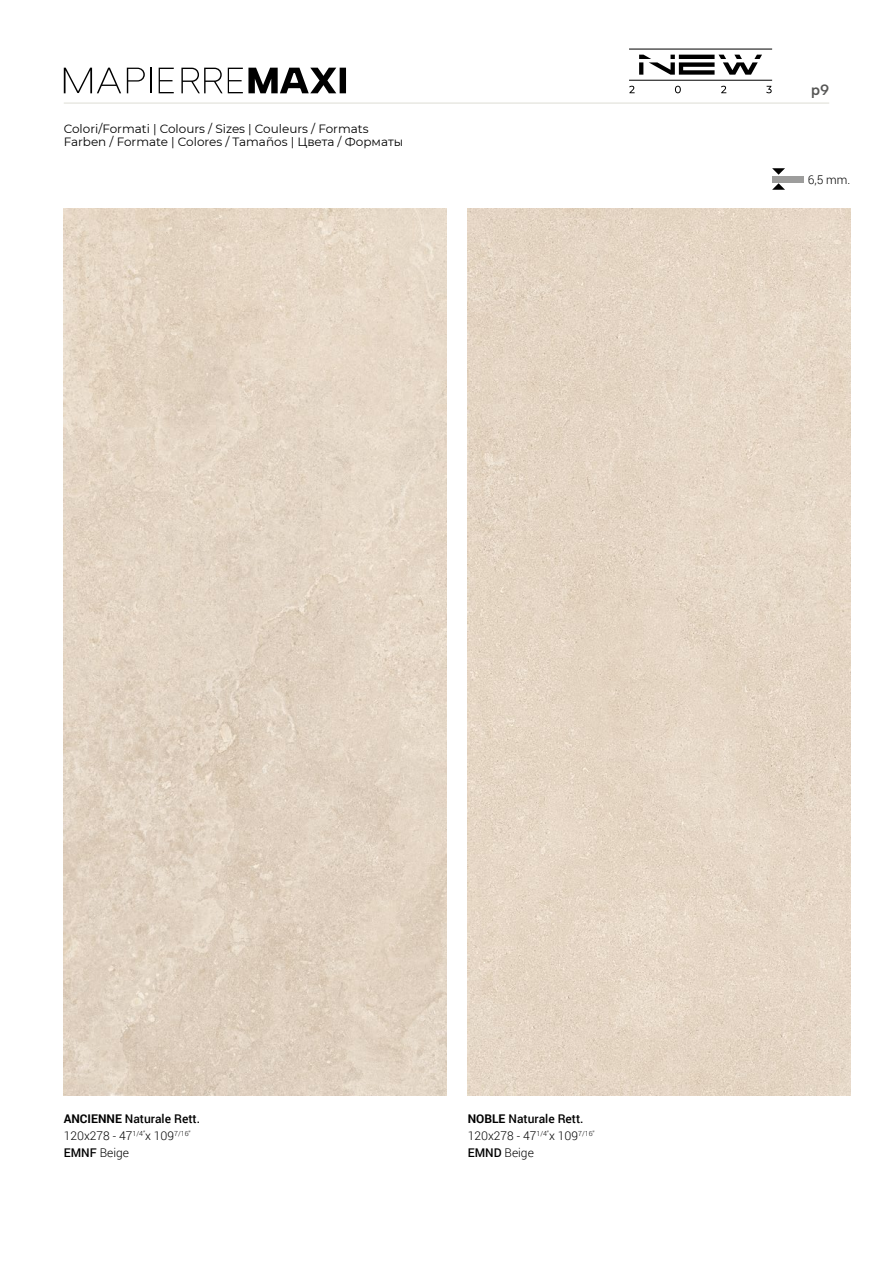
<style>
.page{position:relative;width:893px;height:1263px;background:#fff}
.page>*{position:absolute;margin:0;border:0;box-sizing:border-box;transform-origin:0 0}
.t1{font:600 15px "Albert Sans";color:#575756}
.t2{font:300 12px/17px "Roboto";color:#000}
.t3{font:12px/13.5px "Montserrat";color:#000}
.s1{font-weight:700}
.s2{font-weight:500}
</style>
<div class="page">
<img style="left:468px;top:209px;width:382px;height:886px">
<div style="left:773px;top:176px;width:31px;height:7px;background:#9d9d9c"></div>
<svg style="left:772px;top:168px;width:13px;height:7px"></svg>
<svg style="left:772px;top:183px;width:13px;height:7px"></svg>
<svg style="left:64px;top:68px;width:57px;height:25px"></svg>
<svg style="left:127px;top:68px;width:24px;height:25px"></svg>
<svg style="left:159px;top:68px;width:15px;height:25px"></svg>
<svg style="left:181px;top:68px;width:165px;height:25px"></svg>
<svg style="left:639px;top:55px;width:123px;height:20px"></svg>
<hr style="left:629px;top:49px;width:143px;height:1px;background:#000">
<hr style="left:629px;top:80px;width:143px;height:1px;background:#000">
<svg style="left:629px;top:86px;width:143px;height:7px"></svg>
<img style="left:64px;top:209px;width:382px;height:886px">
<hr style="left:64px;top:103px;width:765px;height:1px;background:#dfdfd6">
<p class="t3" style="left:64px;top:121px;width:341px">Colori/Formati | Colours / Sizes | Couleurs / Formats<br>Farben / Formate | Colores / Tamaños | Цвета / Форматы</p>
<p class="t1" style="left:811px;top:80px;width:20px">p9</p>
<p class="t2" style="left:808px;top:171px;width:44px">6,5 mm.</p>
<p class="t2" style="left:64px;top:1109px;width:138px"><span class="s1">ANCIENNE</span> <span class="s2">Naturale Rett.<br></span>120x278 - 47<sup>1/4”</sup>x 109<sup>7/16”<br></sup><span class="s2">EMNF</span> Beige</p>
<p class="t2" style="left:468px;top:1109px;width:128px"><span class="s1">NOBLE</span> <span class="s2">Naturale Rett.<br></span>120x278 - 47<sup>1/4”</sup>x 109<sup>7/16”<br></sup><span class="s2">EMND</span> Beige</p>
</div>
